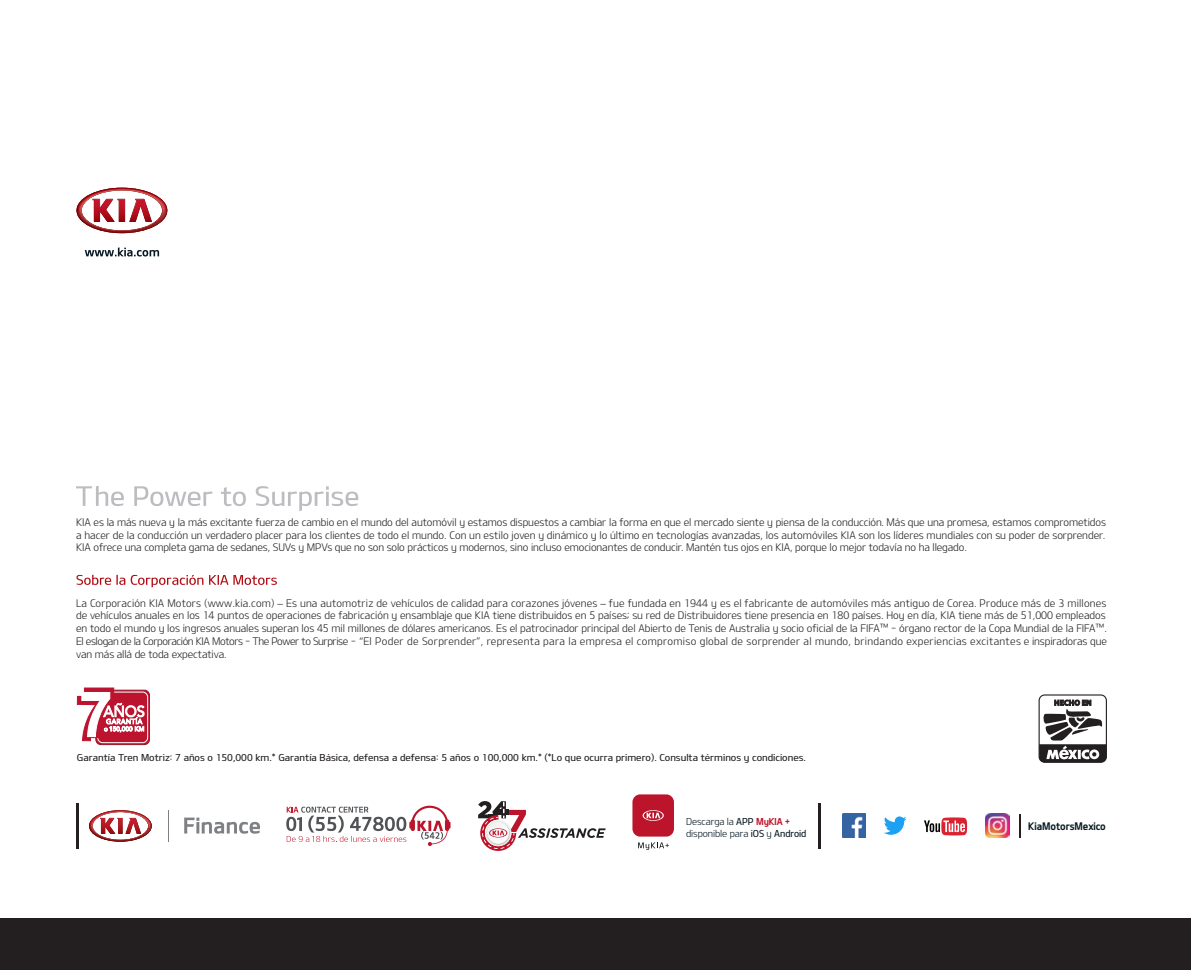
<style>
.page{position:relative;width:1191px;height:970px;background:#fff}
.page>*{position:absolute;margin:0;border:0;box-sizing:border-box;transform-origin:0 0}
.t1{font:10.5px/12.8px "KIAOTFL";letter-spacing:-.01em;color:#231f20;text-align:justify;scale:.94 1}
.t2{font:10.5px "KIAOTFB";letter-spacing:-.01em;color:#071822;scale:.94 1}
.t3{font:9.6px "KIAOTFM";color:#231f20}
.t4{font:9.6px/11.6px "KIAOTFL";letter-spacing:-.01em;color:#071822;scale:.94 1}
.s1{font-family:"KIAOTFM"}
.s2{font-family:"KIAOTFB";color:#bc142a}
</style>
<div class="page">
<svg style="left:76px;top:574px;width:201px;height:13px"></svg>
<svg style="left:85px;top:247px;width:74px;height:9px"></svg>
<svg style="left:76px;top:188px;width:91px;height:45px"></svg>
<svg style="left:76px;top:485px;width:48px;height:21px"></svg>
<svg style="left:134px;top:486px;width:78px;height:20px"></svg>
<svg style="left:221px;top:487px;width:25px;height:19px"></svg>
<svg style="left:256px;top:486px;width:102px;height:25px"></svg>
<div style="left:96px;top:690px;width:54px;height:54px;border:1px solid #9e1728;border-radius:5px"></div>
<div style="left:97px;top:691px;width:51px;height:51px;border:1px solid #fff;border-radius:5px"></div>
<svg style="left:77px;top:687px;width:68px;height:54px"></svg>
<hr style="left:168px;top:809px;width:1px;height:32px;background:#7e8083">
<svg style="left:184px;top:817px;width:76px;height:16px"></svg>
<svg style="left:89px;top:810px;width:63px;height:31px"></svg>
<svg style="left:286px;top:805px;width:164px;height:41px"></svg>
<svg style="left:478px;top:801px;width:127px;height:49px"></svg>
<img style="left:842px;top:813px;width:24px;height:24px">
<svg style="left:884px;top:816px;width:22px;height:18px"></svg>
<svg style="left:924px;top:817px;width:43px;height:18px"></svg>
<img style="left:985px;top:813px;width:24px;height:24px">
<svg style="left:1019px;top:814px;width:1px;height:23px"></svg>
<svg style="left:818px;top:803px;width:3px;height:45px"></svg>
<svg style="left:76px;top:803px;width:3px;height:45px"></svg>
<div style="left:0;top:918px;width:1191px;height:51px;background:#231f20"></div>
<div style="left:632px;top:794px;width:42px;height:42px;background:#bc142a;border-radius:8px"></div>
<svg style="left:642px;top:810px;width:22px;height:10px"></svg>
<svg style="left:638px;top:842px;width:31px;height:7px"></svg>
<svg style="left:1038px;top:694px;width:69px;height:68px"></svg>
<p class="t1" style="left:76px;top:515px;width:1097px">KIA es la más nueva y la más excitante fuerza de cambio en el mundo del automóvil y estamos dispuestos a cambiar la forma en que el mercado siente y piensa de la conducción. Más que una promesa, estamos comprometidos a hacer de la conducción un verdadero placer para los clientes de todo el mundo. Con un estilo joven y dinámico y lo último en tecnologías avanzadas, los automóviles KIA son los líderes mundiales con su poder de sorprender.<br>KIA ofrece una completa gama de sedanes, SUVs y MPVs que no son solo prácticos y modernos, sino incluso emocionantes de conducir. Mantén tus ojos en KIA, porque lo mejor todavía no ha llegado.</p>
<p class="t1" style="left:76px;top:596px;width:1098px">La Corporación KIA Motors (www.kia.com) – Es una automotriz de vehículos de calidad para corazones jóvenes – fue fundada en 1944 y es el fabricante de automóviles más antiguo de Corea. Produce más de 3 millones de vehículos anuales en los 14 puntos de operaciones de fabricación y ensamblaje que KIA tiene distribuidos en 5 países; su red de Distribuidores tiene presencia en 180 países. Hoy en día, KIA tiene más de 51,000 empleados en todo el mundo y los ingresos anuales superan los 45 mil millones de dólares americanos. Es el patrocinador principal del Abierto de Tenis de Australia y socio oficial de la FIFA™ - órgano rector de la Copa Mundial de la FIFA™.<br>El eslogan de la Corporación KIA Motors - The Power to Surprise - “El Poder de Sorprender”, representa para la empresa el compromiso global de sorprender al mundo, brindando experiencias excitantes e inspiradoras que van más allá de toda expectativa.</p>
<p class="t3" style="left:77px;top:751px;width:730px">Garantía Tren Motriz: 7 años o 150,000 km.* Garantía Básica, defensa a defensa: 5 años o 100,000 km.* (*Lo que ocurra primero). Consulta términos y condiciones.</p>
<p class="t4" style="left:686px;top:815px;width:129px">Descarga la <span class="s1">APP</span> <span class="s2">MyKIA + </span>disponible para <span class="s1">iOS</span> y <span class="s1">Android</span></p>
<p class="t2" style="left:1028px;top:819px;width:84px">KiaMotorsMexico</p>
</div>
